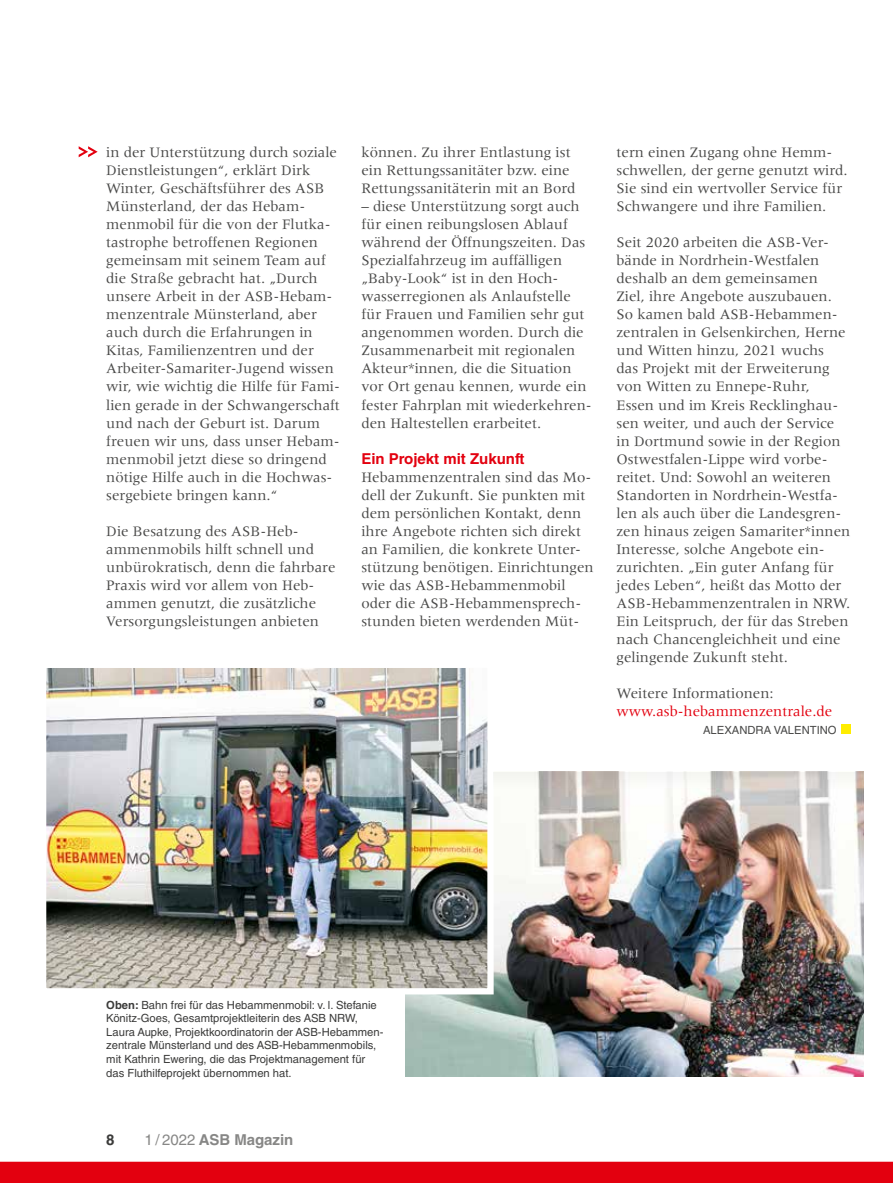
<style>
.page{position:relative;width:893px;height:1183px;background:#fff}
.page>*{position:absolute;margin:0;border:0;box-sizing:border-box;transform-origin:0 0}
.t1{font:15px/18px "Meridien LT Std";color:#494948}
.t2{font:15px "Meridien LT Std";color:#e3000f}
.t3{font:700 15px "Helvetica LT Std";color:#e3000f}
.t4{font:700 15px "Helvetica LT Std";color:#878786}
.t5{font:700 15px "Helvetica LT Std";color:#3b3b3a}
.t6{font:11.25px/13.5px "Helvetica LT Std";color:#3b3b3a}
.t7{font:11.25px "Helvetica LT Std";color:#494948}
.s1{font-weight:700}
.s2{font-weight:400}
</style>
<div class="page">
<div style="left:841px;top:724px;width:9px;height:9px;background:#ffed00"></div>
<svg style="left:79px;top:146px;width:19px;height:11px"></svg>
<img style="left:405px;top:795px;width:458px;height:280px">
<img style="left:47px;top:668px;width:440px;height:319px">
<div style="left:40px;top:661px;width:454px;height:333px;border:6px solid #fff"></div>
<svg style="left:494px;top:771px;width:369px;height:24px"></svg>
<div style="left:0;top:1161px;width:893px;height:21px;background:#e3000f"></div>
<p class="t1" style="left:106px;top:143px;width:235px">in der Unterstützung durch soziale<br>Dienstleistungen“, erklärt Dirk<br>Winter, Geschäftsführer des ASB<br>Münsterland, der das Hebam&shy;menmobil für die von der Flutka&shy;tastrophe betroffenen Regionen gemeinsam mit seinem Team auf die Straße gebracht hat. „Durch unsere Arbeit in der ASB-Hebam&shy;menzentrale Münsterland, aber auch durch die Erfahrungen in<br>Kitas, Familienzentren und der<br>Arbeiter-Samariter-Jugend wissen wir, wie wichtig die Hilfe für Fami&shy;lien gerade in der Schwangerschaft und nach der Geburt ist. Darum freuen wir uns, dass unser Hebam&shy;menmobil jetzt diese so dringend nötige Hilfe auch in die Hochwas&shy;sergebiete bringen kann.“</p>
<p class="t1" style="left:106px;top:521px;width:231px">Die Besatzung des ASB-Heb&shy;ammenmobils hilft schnell und unbürokratisch, denn die fahrbare<br>Praxis wird vor allem von Heb&shy;ammen genutzt, die zusätzliche<br>Versorgungsleistungen anbieten</p>
<p class="t1" style="left:361px;top:143px;width:216px">können. Zu ihrer Entlastung ist ein Rettungssanitäter bzw. eine<br>Rettungssanitäterin mit an Bord</p>
<p class="t1" style="left:361px;top:197px;width:232px">– diese Unterstützung sorgt auch für einen reibungslosen Ablauf während der Öffnungszeiten. Das<br>Spezialfahrzeug im auffälligen „Baby-Look“ ist in den Hoch&shy;wasserregionen als Anlaufstelle für Frauen und Familien sehr gut angenommen worden. Durch die<br>Zusammenarbeit mit regionalen<br>Akteur*innen, die die Situation vor Ort genau kennen, wurde ein fester Fahrplan mit wiederkehren&shy;den Haltestellen erarbeitet.</p>
<p class="t3" style="left:361px;top:449px;width:165px">Ein Projekt mit Zukunft</p>
<p class="t1" style="left:361px;top:467px;width:234px">Hebammenzentralen sind das Mo&shy;dell der Zukunft. Sie punkten mit dem persönlichen Kontakt, denn ihre Angebote richten sich direkt an Familien, die konkrete Unter&shy;stützung benötigen. Einrichtungen wie das ASB-Hebammenmobil oder die ASB-Hebammensprech&shy;stunden bieten werdenden Müt-</p>
<p class="t1" style="left:617px;top:143px;width:233px">tern einen Zugang ohne Hemm&shy;schwellen, der gerne genutzt wird.<br>Sie sind ein wertvoller Service für<br>Schwangere und ihre Familien.</p>
<p class="t1" style="left:617px;top:233px;width:235px">Seit 2020 arbeiten die ASB-Ver&shy;bände in Nordrhein-Westfalen deshalb an dem gemeinsamen<br>Ziel, ihre Angebote auszubauen.<br>So kamen bald ASB-Hebammen&shy;zentralen in Gelsenkirchen, Herne und Witten hinzu, 2021 wuchs<br>das Projekt mit der Erweiterung von Witten zu Ennepe-Ruhr,<br>Essen und im Kreis Recklinghau&shy;sen weiter, und auch der Service in Dortmund sowie in der Region<br>Ostwestfalen-Lippe wird vorbe&shy;reitet. Und: Sowohl an weiteren<br>Standorten in Nordrhein-Westfa&shy;len als auch über die Landesgren&shy;zen hinaus zeigen Samariter*innen<br>Interesse, solche Angebote ein&shy;zurichten. „Ein guter Anfang für jedes Leben“, heißt das Motto der<br>ASB-Hebammenzentralen in NRW.<br>Ein Leitspruch, der für das Streben nach Chancengleichheit und eine gelingende Zukunft steht.</p>
<p class="t1" style="left:617px;top:683px;width:159px">Weitere Informationen:</p>
<p class="t2" style="left:617px;top:702px;width:217px">www.asb-hebammenzentrale.de</p>
<p class="t7" style="left:703px;top:723px;width:135px">ALEXANDRA VALENTINO</p>
<p class="t6" style="left:106px;top:997px;width:279px"><span class="s1">Oben:</span> Bahn frei für das Hebammenmobil: v. l. Stefanie Könitz-Goes, Gesamtprojektleiterin des ASB NRW, Laura Aupke, Projektkoordinatorin der ASB-Hebammen&shy;zentrale Münsterland und des ASB-Hebammenmobils, mit Kathrin Ewering, die das Projektmanagement für das Fluthilfeprojekt übernommen hat.</p>
<p class="t5" style="left:106px;top:1130px;width:10px">8</p>
<p class="t4" style="left:145px;top:1130px;width:150px"><span class="s2">1 / 2022</span> ASB Magazin</p>
</div>
